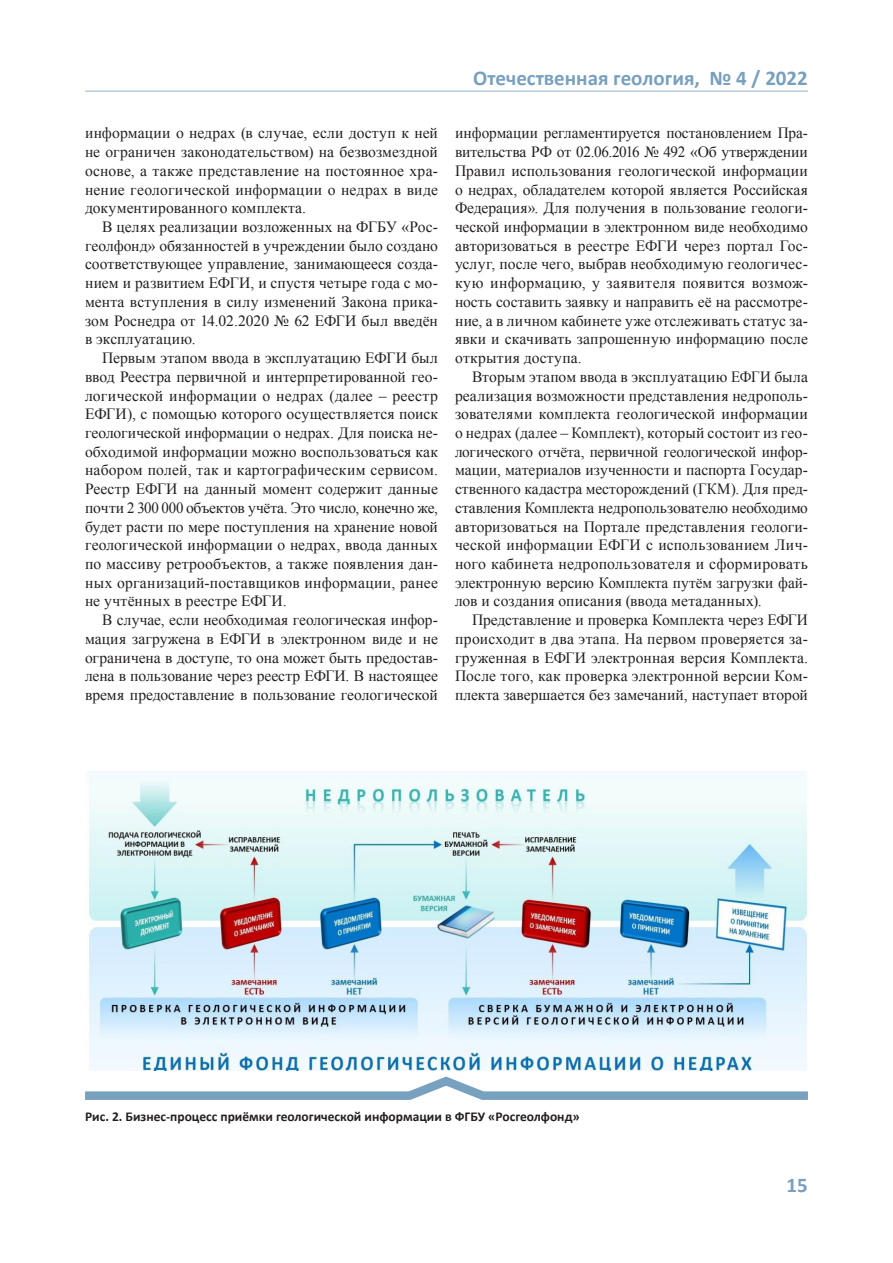
<style>
.page{position:relative;width:893px;height:1263px;background:#fff}
.page>*{position:absolute;margin:0;border:0;box-sizing:border-box;transform-origin:0 0}
.t1{font:700 21px "Calibri";color:#78a0bf}
.Основной_текст{font:15.6px/18.8px "Times New Roman";letter-spacing:.005em;color:#231f20;text-align:justify}
.Анотация{font:700 13.5px "Calibri";color:#231f20}
</style>
<div class="page">
<hr style="left:85px;top:91px;width:723px;height:1px;background:#9fbad2">
<img style="left:89px;top:772px;width:718px;height:298px">
<svg style="left:85px;top:1076px;width:723px;height:24px"></svg>
<p class="Основной_текст" style="left:85px;top:124px;width:354px">информации о недрах (в случае, если доступ к ней не ограничен законодательством) на безвозмездной основе, а также представление на постоянное хра&shy;нение геологической информации о недрах в виде документированного комплекта.</p>
<p class="Основной_текст" style="left:85px;top:217px;width:354px;text-indent:17px">В целях реализации возложенных на ФГБУ «Рос&shy;геолфонд» обязанностей в учреждении было создано соответствующее управление, занимающееся созда&shy;нием и развитием ЕФГИ, и спустя четыре года с мо&shy;мента вступления в силу изменений Закона прика&shy;зом Роснедра от 14.02.2020 № 62 ЕФГИ был введён в эксплуатацию.</p>
<p class="Основной_текст" style="left:85px;top:348px;width:354px;text-indent:17px">Первым этапом ввода в эксплуатацию ЕФГИ был ввод Реестра первичной и интерпретированной гео&shy;логической информации о недрах (далее – реестр ЕФГИ), с помощью которого осуществляется поиск геологической информации о недрах. Для поиска не&shy;обходимой информации можно воспользоваться как набором полей, так и картографическим сервисом.<br>Реестр ЕФГИ на данный момент содержит данные почти 2 300 000 объектов учёта. Это число, конечно же, будет расти по мере поступления на хранение новой геологической информации о недрах, ввода данных по массиву ретрообъектов, а также появления дан&shy;ных организаций-поставщиков информации, ранее не учтённых в реестре ЕФГИ.</p>
<p class="Основной_текст" style="left:85px;top:610px;width:354px;text-indent:17px">В случае, если необходимая геологическая инфор&shy;мация загружена в ЕФГИ в электронном виде и не ограничена в доступе, то она может быть предостав&shy;лена в пользование через реестр ЕФГИ. В настоящее время предоставление в пользование геологической</p>
<h1 class="t1" style="left:473px;top:65px;width:336px">Отечественная геология, № 4 / 2022</h1>
<p class="Основной_текст" style="left:455px;top:124px;width:354px">информации регламентируется постановлением Пра&shy;вительства РФ от 02.06.2016 № 492 «Об утверждении Правил использования геологической информации о недрах, обладателем которой является Российская Федерация». Для получения в пользование геологи&shy;ческой информации в электронном виде необходимо авторизоваться в реестре ЕФГИ через портал Гос&shy;услуг, после чего, выбрав необходимую геологичес&shy;кую информацию, у заявителя появится возмож&shy;ность составить заявку и направить её на рассмотре&shy;ние, а в личном кабинете уже отслеживать статус за&shy;явки и скачивать запрошенную информацию после открытия доступа.</p>
<p class="Основной_текст" style="left:455px;top:367px;width:354px;text-indent:17px">Вторым этапом ввода в эксплуатацию ЕФГИ была реализация возможности представления недрополь&shy;зователями комплекта геологической информации о недрах (далее – Комплект), который состоит из гео&shy;логического отчёта, первичной геологической инфор&shy;мации, материалов изученности и паспорта Государ&shy;ственного кадастра месторождений (ГКМ). Для пред&shy;ставления Комплекта недропользователю необходимо авторизоваться на Портале представления геологи&shy;ческой информации ЕФГИ с использованием Лич&shy;ного кабинета недропользователя и сформировать электронную версию Комплекта путём загрузки фай&shy;лов и создания описания (ввода метаданных).</p>
<p class="Основной_текст" style="left:455px;top:610px;width:354px;text-indent:17px">Представление и проверка Комплекта через ЕФГИ происходит в два этапа. На первом проверяется за&shy;груженная в ЕФГИ электронная версия Комплекта.<br>После того, как проверка электронной версии Ком&shy;плекта завершается без замечаний, наступает второй</p>
<p class="Анотация" style="left:85px;top:1107px;width:496px">Рис. 2. Бизнес-процесс приёмки геологической информации в ФГБУ «Росгеолфонд»</p>
<h1 class="t1" style="left:787px;top:1171px;width:23px">15</h1>
</div>
